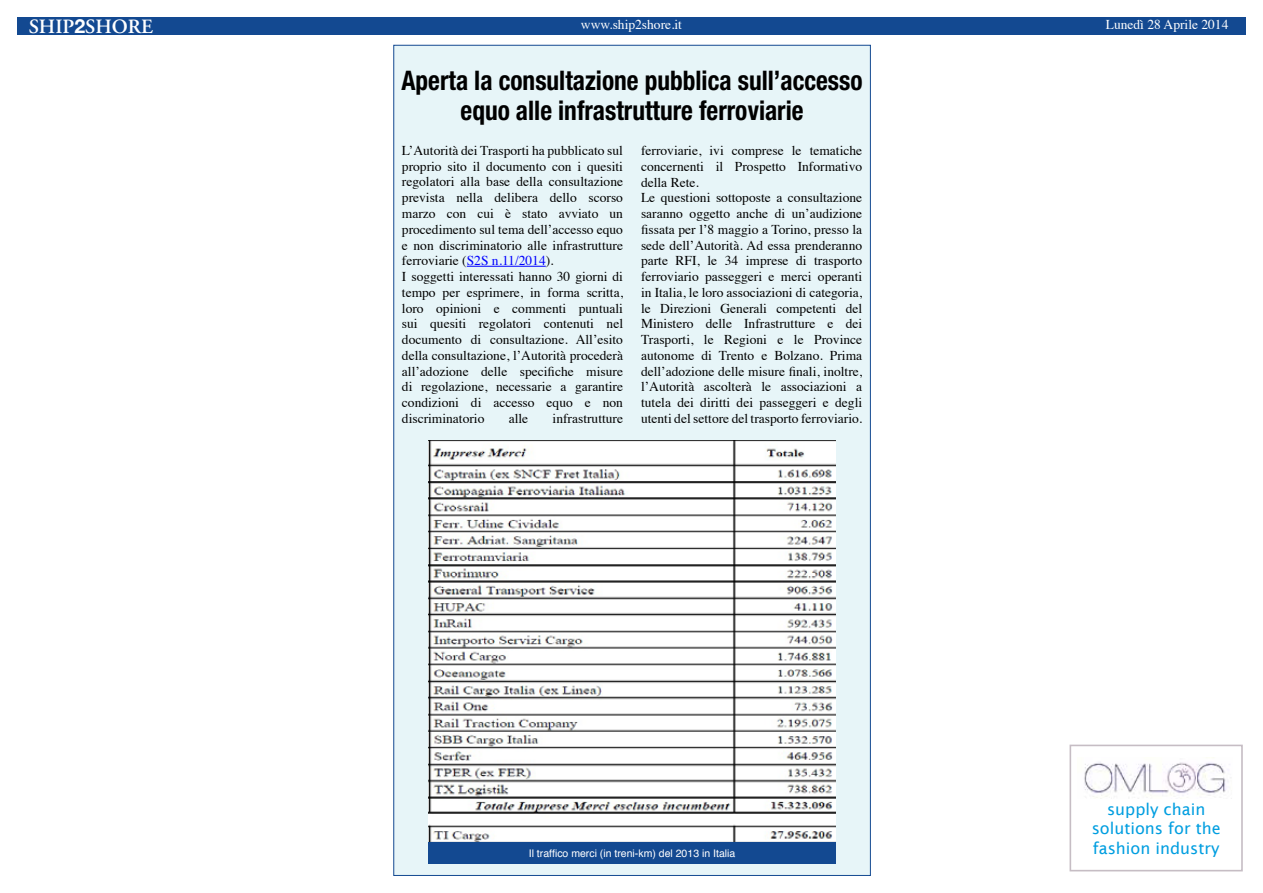
<style>
.page{position:relative;width:1263px;height:893px;background:#fff}
.page>*{position:absolute;margin:0;border:0;box-sizing:border-box;transform-origin:0 0}
.t1{font:700 condensed 27px/30px "Helvetica Neue";color:#000;text-align:center;scale:.94 1}
.t2{font:600 20.25px "Adobe Garamond";color:#fff}
.t3{font:16.05px/19.4px "Lucida Sans";color:#009ee0;text-align:center}
.t4{font:13.5px/15.8px "Times";color:#000}
.t5{font:13.5px "Times";color:#fff}
.t6{font:10.5px "Helvetica";color:#fff}
.s1{font-family:"Helvetica Neue";font-weight:700;font-size:19.5px}
.s2{color:#00f}
</style>
<div class="page">
<div style="left:17px;top:17px;width:1229px;height:17px;background:#134991"></div>
<img style="left:1084px;top:757px;width:147px;height:41px">
<div style="left:1069px;top:745px;width:174px;height:126px;border:2px solid #c6bdc4"></div>
<div style="left:393px;top:45px;width:478px;height:831px;background:#e7f5f8;border:1px solid #134991"></div>
<hr style="left:467px;top:266px;width:79px;height:1px;background:#00f">
<img style="left:428px;top:440px;width:408px;height:402px">
<div style="left:428px;top:842px;width:408px;height:21px;background:#134991"></div>
<h2 class="t2" style="left:29px;top:16px;width:126px">SHIP<span class="s1">2</span>SHORE</h2>
<p class="t5" style="left:581px;top:12px;width:103px">www.ship2shore.it</p>
<p class="t5" style="left:1106px;top:12px;width:124px">Lunedì 28 Aprile 2014</p>
<h1 class="t1" style="left:401px;top:65px;width:492px">Aperta la consultazione pubblica sull’accesso equo alle infrastrutture ferroviarie</h1>
<p class="t4" style="left:402px;top:141px;width:223px">L’Autorità dei Trasporti ha pubblicato sul proprio sito il documento con i quesiti regolatori alla base della consultazione prevista nella delibera dello scorso marzo con cui è stato avviato un procedimento sul tema dell’accesso equo e non discriminatorio alle infrastrutture ferroviarie (<span class="s2">S2S n.11/2014</span>).<br>I soggetti interessati hanno 30 giorni di tempo per esprimere, in forma scritta, loro opinioni e commenti puntuali sui quesiti regolatori contenuti nel documento di consultazione. All’esito della consultazione, l’Autorità procederà all’adozione delle specifiche misure di regolazione, necessarie a garantire condizioni di accesso equo e non discriminatorio</p>
<p class="t4" style="left:509px;top:409px;width:21px">alle</p>
<p class="t4" style="left:553px;top:409px;width:72px">infrastrutture</p>
<p class="t4" style="left:641px;top:141px;width:223px">ferroviarie, ivi comprese le tematiche concernenti il Prospetto Informativo della Rete.<br>Le questioni sottoposte a consultazione saranno oggetto anche di un’audizione fissata per l’8 maggio a Torino, presso la sede dell’Autorità. Ad essa prenderanno parte RFI, le 34 imprese di trasporto ferroviario passeggeri e merci operanti in Italia, le loro associazioni di categoria, le Direzioni Generali competenti del Ministero delle Infrastrutture e dei Trasporti, le Regioni e le Province autonome di Trento e Bolzano. Prima dell’adozione delle misure finali, inoltre, l’Autorità ascolterà le associazioni a tutela dei diritti dei passeggeri e degli utenti del settore del trasporto ferroviario.</p>
<p class="t6" style="left:529px;top:845px;width:208px">Il traffico merci (in treni-km) del 2013 in Italia</p>
<p class="t3" style="left:1092px;top:800px;width:130px">supply chain solutions for the fashion industry</p>
</div>
